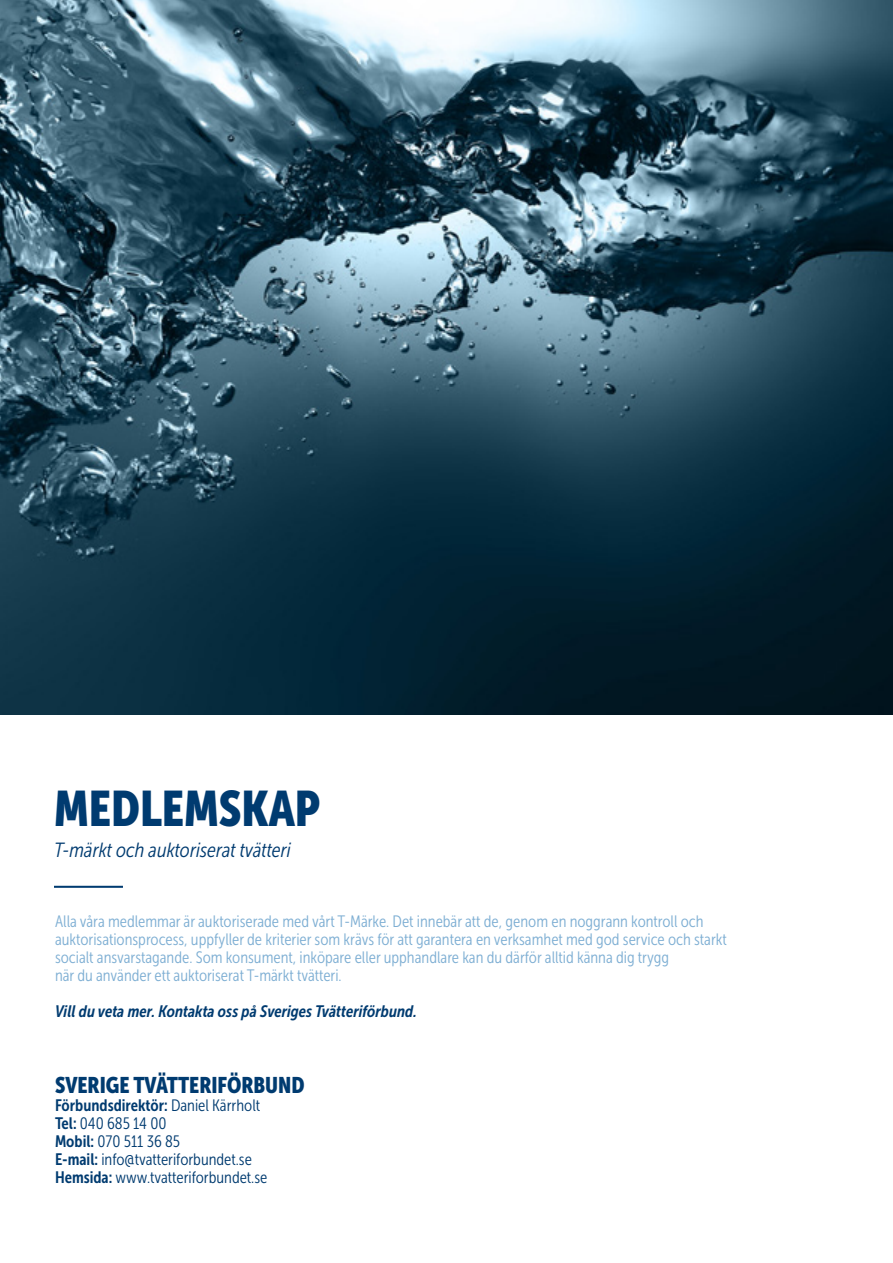
<style>
.page{position:relative;width:893px;height:1263px;background:#fff}
.page>*{position:absolute;margin:0;border:0;box-sizing:border-box;transform-origin:0 0}
.t1{font:49.5px "Museo Sans Cond 900";color:#003b70}
.t2{font:22.5px "Museo Sans Cond 900";color:#003b70}
.t3{font:italic 20.4px "Museo Sans Cond 300";color:#003b70}
.t4{font:16.5px/18px "Museo Sans Cond 300";color:#7daed3}
.t5{font:16.5px/18px "Museo Sans Cond 300";color:#003b70}
.t6{font:italic 16.5px "Museo Sans Cond 700";color:#003b70}
.t7{font:16.5px "Museo Sans Cond 700";color:#003b70}
.s1{font-family:"Museo Sans Cond 300"}
.s2{font-family:"Museo Sans Cond 700"}
</style>
<div class="page">
<img style="left:0;top:0;width:893px;height:714px">
<hr style="left:54px;top:886px;width:69px;height:2px;background:#003b70">
<h1 class="t1" style="left:54px;top:780px;width:268px">MEDLEMSKAP</h1>
<p class="t3" style="left:54px;top:839px;width:238px">T-märkt och auktoriserat tvätteri</p>
<p class="t4" style="left:55px;top:912px;width:673px">Alla våra medlemmar är auktoriserade med vårt T-Märke. Det innebär att de, genom en noggrann kontroll och auktorisationsprocess, uppfyller de kriterier som krävs för att garantera en verksamhet med god service och starkt socialt ansvarstagande. Som konsument, inköpare eller upphandlare kan du därför alltid känna dig trygg<br>när du använder ett auktoriserat T-märkt tvätteri.</p>
<p class="t6" style="left:55px;top:1002px;width:363px">Vill du veta mer. Kontakta oss på Sveriges Tvätteriförbund.</p>
<h2 class="t2" style="left:55px;top:1073px;width:251px">SVERIGE TVÄTTERIFÖRBUND</h2>
<p class="t7" style="left:55px;top:1096px;width:207px">Förbundsdirektör: <span class="s1">Daniel Kärrholt</span></p>
<p class="t5" style="left:55px;top:1115px;width:214px"><span class="s2">Tel:</span> 040 685 14 00<br><span class="s2">Mobil:</span> 070 511 36 85<br><span class="s2">E-mail:</span> info@tvatteriforbundet.se<br><span class="s2">Hemsida:</span> www.tvatteriforbundet.se</p>
</div>
